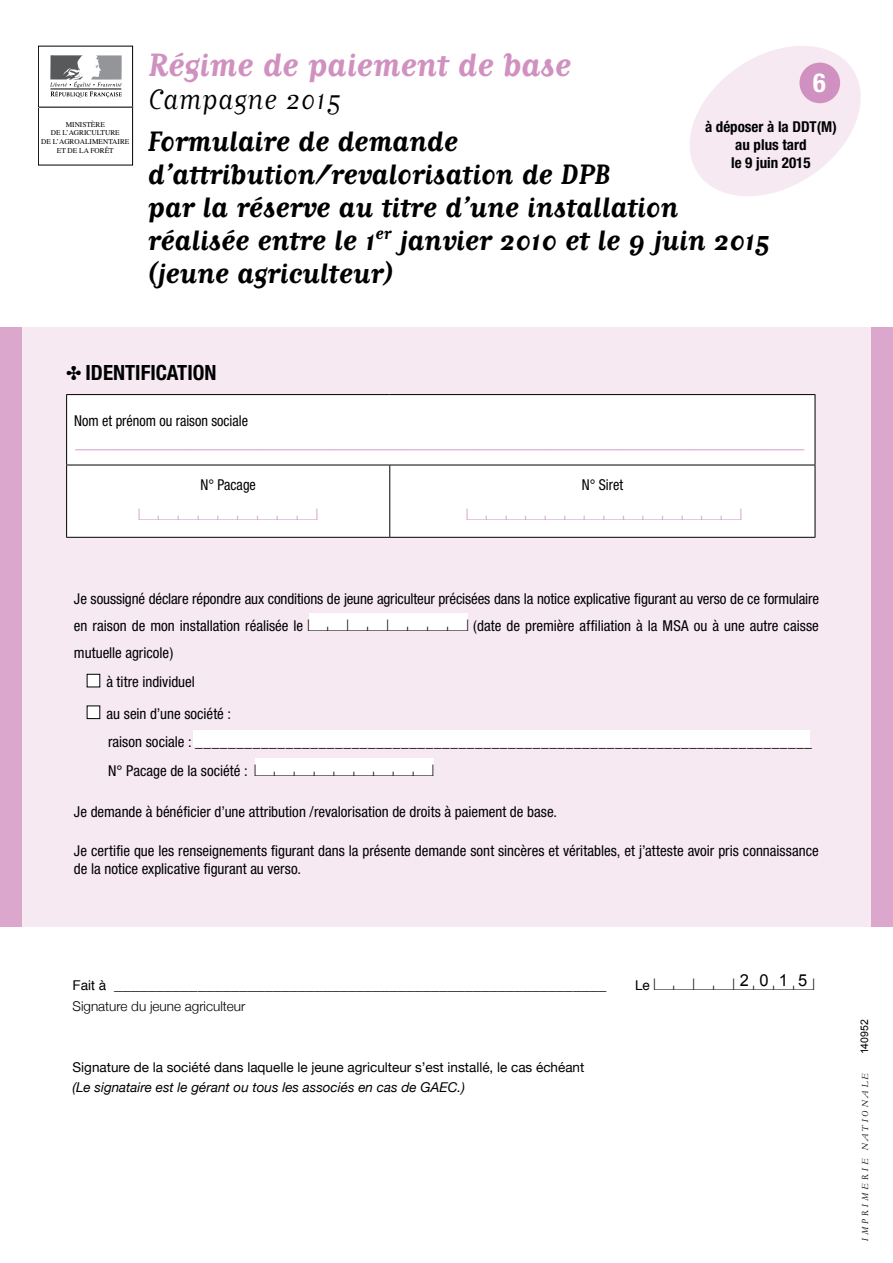
<style>
.page{position:relative;width:893px;height:1263px;background:#fff}
.page>*{position:absolute;margin:0;border:0;box-sizing:border-box;transform-origin:0 0}
.t1{font:700 37.95px "Matrix Script";color:#d191c0}
.t2{font:700 33px/33px "Matrix Script";color:#000}
.t3{font:33px "Matrix Script";color:#000}
.t4{font:700 condensed 26.25px "Helvetica Neue";color:#fff}
.t5{font:700 condensed 21px "Helvetica Neue";color:#000}
.t6{font:18px "Times";color:#d191c0}
.t7{font:16.5px "Arial";color:#000}
.t8{font:condensed 15px/27px "Helvetica Neue";color:#000}
.t9{font:15px "Helvetica";color:#000}
.t10{font:condensed 15px "Helvetica Neue";color:#000;scale:.95 1}
.t11{font:700 condensed 15px/18px "Helvetica Neue";color:#000;text-align:center}
.t12{font:15px "Casesaremplir";letter-spacing:-.01em;color:#d191c0;scale:1.75 1}
.t13{font:15px "Casesaremplir";color:#000;scale:1.75 1}
.t14{font:13.5px "Helvetica Neue";color:#000}
.t15{font:italic 13.5px "Helvetica Neue";color:#000}
.t16{font:300 13.5px "Helvetica Neue";color:#000}
.t17{font:10.5px "Arial";color:#000}
.t18{font:9px "Ligne Graphique";color:#000}
.t19{font:7.35px/8.7px "Times";color:#000;text-align:center}
.s1{font-family:"Arial Unicode MS";font-weight:400;font-stretch:normal;font-size:19.5px}
.s2{font-family:"Casesaremplir";font-stretch:normal}
.s3{font-size:13.5px}
.s4{font-family:"Helvetica";font-size:13.5px}
</style>
<div class="page">
<div style="left:0;top:327px;width:893px;height:600px;background:#f6e9f2"></div>
<div style="left:0;top:327px;width:21px;height:600px;background:#dba7cc"></div>
<div style="left:872px;top:327px;width:21px;height:600px;background:#dba7cc"></div>
<div style="left:38px;top:46px;width:95px;height:62px;border:1px solid #000"></div>
<div style="left:38px;top:107px;width:95px;height:58px;border:1px solid #000"></div>
<svg style="left:50px;top:55px;width:72px;height:42px"></svg>
<hr style="left:39px;top:107px;width:94px;height:1px;background:#000">
<div style="left:255px;top:758px;width:178px;height:17px;background:#fff"></div>
<div style="left:194px;top:730px;width:616px;height:16px;background:#fff"></div>
<div style="left:67px;top:395px;width:748px;height:142px;background:#fff"></div>
<hr style="left:66px;top:394px;width:324px;height:1px;background:#000">
<hr style="left:66px;top:395px;width:1px;height:70px;background:#000">
<hr style="left:390px;top:394px;width:425px;height:1px;background:#000">
<hr style="left:815px;top:395px;width:1px;height:70px;background:#000">
<hr style="left:66px;top:465px;width:324px;height:1px;background:#000">
<hr style="left:66px;top:465px;width:1px;height:72px;background:#000">
<hr style="left:390px;top:465px;width:425px;height:1px;background:#000">
<hr style="left:389px;top:465px;width:1px;height:72px;background:#000">
<hr style="left:815px;top:465px;width:1px;height:72px;background:#000">
<hr style="left:66px;top:537px;width:324px;height:1px;background:#000">
<hr style="left:390px;top:537px;width:425px;height:1px;background:#000">
<div style="left:309px;top:614px;width:158px;height:16px;background:#fff"></div>
<div style="left:87px;top:674px;width:13px;height:13px;background:#fff"></div>
<div style="left:87px;top:674px;width:13px;height:13px;border:1px solid #000"></div>
<div style="left:87px;top:706px;width:13px;height:13px;background:#fff"></div>
<div style="left:87px;top:705px;width:13px;height:14px;border:1px solid #000"></div>
<svg style="left:690px;top:46px;width:171px;height:150px"></svg>
<div style="left:799px;top:63px;width:41px;height:40px;background:#d191c0;border-radius:50%"></div>
<p class="t19" style="left:41px;top:119px;width:90px">MINISTÈRE<br>DE L’AGRICULTURE<br>DE L’AGROALIMENTAIRE<br>ET DE LA FORÊT</p>
<h1 class="t1" style="left:148px;top:46px;width:425px">Régime de paiement de base</h1>
<h2 class="t3" style="left:148px;top:83px;width:195px">Campagne 2015</h2>
<h2 class="t2" style="left:148px;top:124px;width:624px">Formulaire de demande d’attribution/revalorisation de DPB<br>par la réserve au titre d’une installation réalisée entre le 1<sup>er</sup> janvier 2010 et le 9 juin 2015 (jeune agriculteur)</h2>
<h3 class="t4" style="left:813px;top:67px;width:14px">6</h3>
<p class="t11" style="left:705px;top:117px;width:133px">à déposer à la DDT(M) au plus tard<br>le 9 juin 2015</p>
<h3 class="t5" style="left:66px;top:359px;width:152px"><span class="s1">✤</span> IDENTIFICATION</h3>
<p class="t10" style="left:74px;top:412px;width:184px">Nom et prénom ou raison sociale</p>
<p class="t6" style="left:75px;top:425px;width:730px">_________________________________________________________________________________</p>
<p class="t10" style="left:200px;top:476px;width:60px">N° Pacage</p>
<p class="t12" style="left:139px;top:506px;width:104px">ABBBBBBBC</p>
<p class="t10" style="left:582px;top:476px;width:45px">N° Siret</p>
<p class="t12" style="left:467px;top:506px;width:158px">ABBBBBBBBBBBBC</p>
<p class="t8" style="left:74px;top:585px;width:746px;text-align:justify">Je soussigné déclare répondre aux conditions de jeune agriculteur précisées dans la notice explicative figurant au verso de ce formulaire en raison de mon installation réalisée le <span class="s2">AEZEZZZE</span> (date de première affiliation à la MSA ou à une autre caisse mutuelle agricole)</p>
<p class="t8" style="left:106px;top:666px;width:126px;line-height:31.7px">à titre individuel<br>au sein d’une société :</p>
<p class="t8" style="left:108px;top:727px;width:706px;line-height:29.1px">raison sociale : ___________________________________________________________________________<br>N° Pacage de la société : <span class="s2">ABBBBBBBC</span></p>
<p class="t8" style="left:74px;top:798px;width:485px">Je demande à bénéficier d’une attribution /revalorisation de droits à paiement de base.</p>
<p class="t8" style="left:74px;top:842px;width:746px;line-height:18px">Je certifie que les renseignements figurant dans la présente demande sont sincères et véritables, et j’atteste avoir pris connaissance de la notice explicative figurant au verso.</p>
<p class="t7" style="left:740px;top:969px;width:69px">2015</p>
<p class="t9" style="left:73px;top:973px;width:535px"><span class="s3">Fait à</span> ___________________________________________________________</p>
<p class="t13" style="left:635px;top:976px;width:104px"><span class="s4">Le</span> AEZEZZZE</p>
<p class="t16" style="left:73px;top:995px;width:174px">Signature du jeune agriculteur</p>
<p class="t14" style="left:73px;top:1056px;width:513px">Signature de la société dans laquelle le jeune agriculteur s’est installé, le cas échéant</p>
<p class="t15" style="left:73px;top:1076px;width:394px">(Le signataire est le gérant ou tous les associés en cas de GAEC.)</p>
<p class="t17" style="left:857px;top:1054px;width:37px;rotate:-90deg">140952</p>
<p class="t18" style="left:860px;top:1242px;width:171px;rotate:-90deg">IMPRIMERIE NATIONALE</p>
</div>
